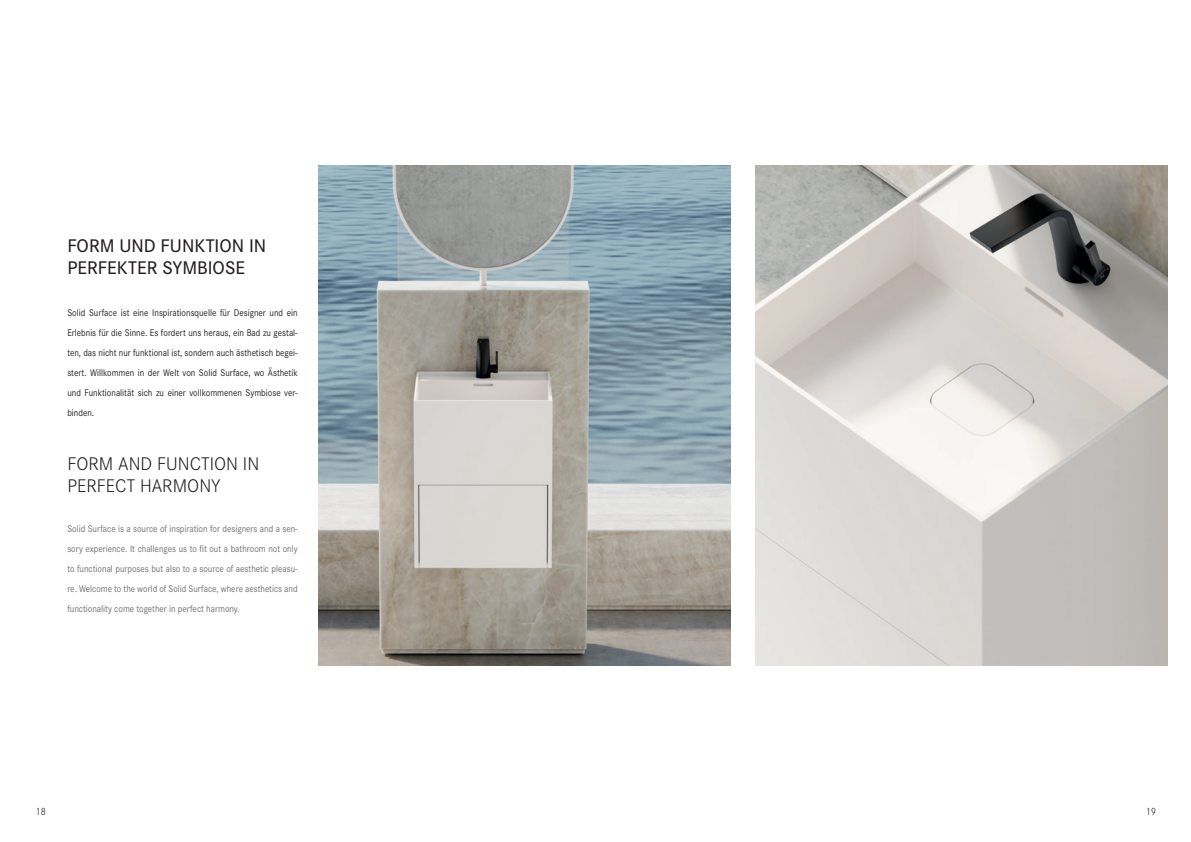
<style>
.page{position:relative;width:1191px;height:842px;background:#fff}
.page>*{position:absolute;margin:0;border:0;box-sizing:border-box;transform-origin:0 0}
.t1{font:500 19px/22px "Corporate S";color:#231f20}
.t2{font:300 19px/22px "Corporate S Pro";color:#231f20}
.t3{font:300 11px "Corporate S Pro";color:#231f20;scale:.9 1}
.t4{font:10px/20px "Corporate S Pro";color:#231f20;text-align:justify;scale:.9 1}
.t5{font:10px/20px "Corporate S Pro";color:#6f7073;text-align:justify;scale:.9 1}
</style>
<div class="page">
<img style="left:755px;top:166px;width:412px;height:499px">
<img style="left:318px;top:166px;width:412px;height:499px">
<h1 class="t1" style="left:67px;top:234px;width:200px">FORM UND FUNKTION IN<br>PERFEKTER SYMBIOSE</h1>
<p class="t4" style="left:67px;top:302px;width:257px">Solid Surface ist eine Inspirationsquelle für Designer und ein Erlebnis für die Sinne. Es fordert uns heraus, ein Bad zu gestal&shy;ten, das nicht nur funktional ist, sondern auch ästhetisch begei&shy;stert. Willkommen in der Welt von Solid Surface, wo Ästhetik und Funktionalität sich zu einer vollkommenen Symbiose ver&shy;binden.</p>
<h1 class="t2" style="left:67px;top:452px;width:193px">FORM AND FUNCTION IN<br>PERFECT HARMONY</h1>
<p class="t5" style="left:67px;top:518px;width:257px">Solid Surface is a source of inspiration for designers and a sen&shy;sory experience. It challenges us to fit out a bathroom not only to functional purposes but also to a source of aesthetic pleasu&shy;re. Welcome to the world of Solid Surface, where aesthetics and functionality come together in perfect harmony.</p>
<p class="t3" style="left:36px;top:804px;width:13px">18</p>
<p class="t3" style="left:1146px;top:803px;width:13px">19</p>
</div>
